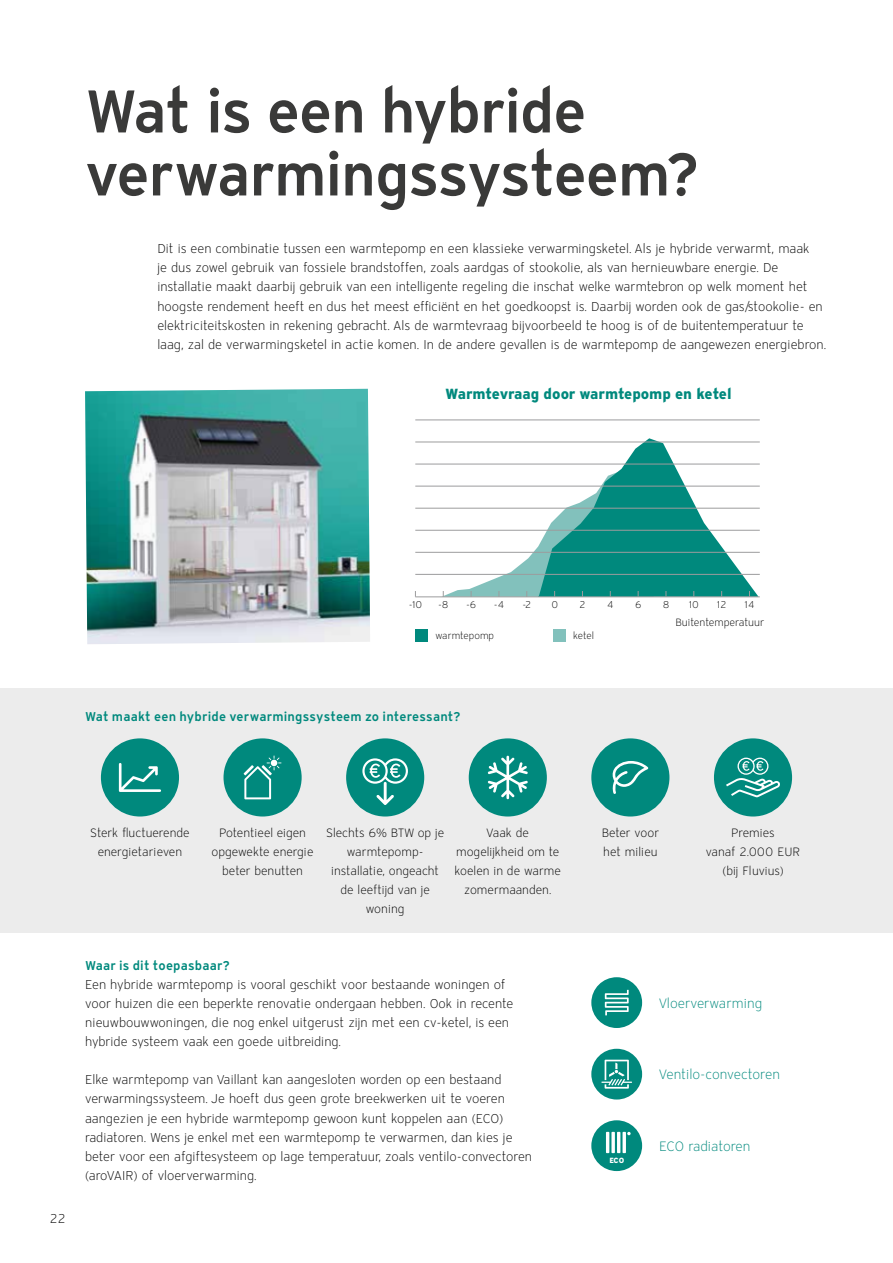
<style>
.page{position:relative;width:893px;height:1263px;background:#fff}
.page>*{position:absolute;margin:0;border:0;box-sizing:border-box;transform-origin:0 0}
.t1{font:600 60px/63px "Vaillant 16";letter-spacing:-.025em;color:#3a3a39}
.t2{font:800 14.7px "Vaillant 16";letter-spacing:-.01em;color:#00897d}
.t3{font:300 13.5px "Vaillant 16";letter-spacing:-.005em;color:#00897d}
.t4{font:300 12.75px/19.2px "Vaillant 16";color:#000}
.t5{font:600 12.75px "Vaillant 16";letter-spacing:.015em;color:#00897d}
.t6{font:300 12px/19.2px "Vaillant 16";letter-spacing:-.005em;color:#000;text-align:center}
.t7{font:300 10.5px "Vaillant 16";letter-spacing:-.01em;color:#000}
.t8{font:300 9.75px "Vaillant 16";letter-spacing:-.005em;color:#000}
.t9{font:800 7.5px "Vaillant 16";color:#fff}
</style>
<div class="page">
<div style="left:0;top:688px;width:892px;height:245px;background:#ececec"></div>
<img style="left:85px;top:389px;width:285px;height:255px">
<hr style="left:415px;top:420px;width:345px;height:1px;background:#9c9c9d">
<svg style="left:415px;top:438px;width:343px;height:159px"></svg>
<hr style="left:415px;top:464px;width:345px;height:1px;background:#9c9c9d">
<hr style="left:415px;top:508px;width:345px;height:1px;background:#9c9c9d">
<hr style="left:415px;top:552px;width:345px;height:1px;background:#9c9c9d">
<hr style="left:415px;top:442px;width:345px;height:1px;background:#9c9c9d">
<hr style="left:415px;top:486px;width:345px;height:1px;background:#9c9c9d">
<hr style="left:415px;top:530px;width:345px;height:1px;background:#9c9c9d">
<hr style="left:415px;top:574px;width:345px;height:1px;background:#9c9c9d">
<hr style="left:415px;top:597px;width:345px;height:1px;background:#9c9c9d">
<div style="left:415px;top:629px;width:13px;height:13px;background:#00897d"></div>
<div style="left:553px;top:629px;width:13px;height:13px;background:#82c1bc"></div>
<div style="left:101px;top:738px;width:78px;height:78px;background:#00897d;border-radius:50%"></div>
<svg style="left:119px;top:763px;width:42px;height:29px"></svg>
<div style="left:591px;top:977px;width:51px;height:51px;background:#00897d;border-radius:50%"></div>
<svg style="left:605px;top:990px;width:24px;height:25px"></svg>
<div style="left:591px;top:1049px;width:51px;height:50px;background:#00897d;border-radius:50%"></div>
<svg style="left:601px;top:1060px;width:31px;height:28px"></svg>
<div style="left:591px;top:1120px;width:51px;height:51px;background:#00897d;border-radius:50%"></div>
<hr style="left:606px;top:1132px;width:3px;height:21px;background:#fff">
<svg style="left:611px;top:1132px;width:4px;height:21px"></svg>
<hr style="left:617px;top:1132px;width:3px;height:21px;background:#fff">
<hr style="left:623px;top:1132px;width:3px;height:21px;background:#fff">
<svg style="left:627px;top:1132px;width:4px;height:3px"></svg>
<div style="left:346px;top:738px;width:78px;height:78px;background:#00897d;border-radius:50%"></div>
<svg style="left:362px;top:758px;width:46px;height:47px"></svg>
<div style="left:223px;top:738px;width:79px;height:78px;background:#00897d;border-radius:50%"></div>
<svg style="left:244px;top:755px;width:37px;height:44px"></svg>
<div style="left:469px;top:738px;width:78px;height:78px;background:#00897d;border-radius:50%"></div>
<svg style="left:488px;top:756px;width:40px;height:43px"></svg>
<div style="left:591px;top:738px;width:78px;height:78px;background:#00897d;border-radius:50%"></div>
<svg style="left:612px;top:761px;width:36px;height:33px"></svg>
<div style="left:714px;top:738px;width:78px;height:78px;background:#00897d;border-radius:50%"></div>
<svg style="left:726px;top:758px;width:54px;height:39px"></svg>
<h1 class="t1" style="left:85px;top:78px;width:616px">Wat is een hybride verwarmingssysteem?</h1>
<p class="t4" style="left:157px;top:239px;width:670px">Dit is een combinatie tussen een warmtepomp en een klassieke verwarmingsketel. Als je hybride verwarmt, maak<br>je dus zowel gebruik van fossiele brandstoffen, zoals aardgas of stookolie, als van hernieuwbare energie. De installatie maakt daarbij gebruik van een intelligente regeling die inschat welke warmtebron op welk moment het hoogste rendement heeft en dus het meest efficiënt en het goedkoopst is. Daarbij worden ook de gas/stookolie- en elektriciteitskosten in rekening gebracht. Als de warmtevraag bijvoorbeeld te hoog is of de buitentemperatuur te laag, zal de verwarmingsketel in actie komen. In de andere gevallen is de warmtepomp de aangewezen energiebron.</p>
<p class="t2" style="left:445px;top:384px;width:288px">Warmtevraag door warmtepomp en ketel</p>
<p class="t8" style="left:409px;top:598px;width:15px">-10</p>
<p class="t8" style="left:438px;top:598px;width:12px">-8</p>
<p class="t8" style="left:466px;top:598px;width:12px">-6</p>
<p class="t8" style="left:522px;top:598px;width:11px">-2</p>
<p class="t8" style="left:579px;top:598px;width:8px">2</p>
<p class="t8" style="left:635px;top:598px;width:8px">6</p>
<p class="t8" style="left:689px;top:598px;width:12px">10</p>
<p class="t8" style="left:494px;top:598px;width:12px">-4</p>
<p class="t8" style="left:551px;top:598px;width:8px">0</p>
<p class="t8" style="left:607px;top:598px;width:8px">4</p>
<p class="t8" style="left:663px;top:598px;width:8px">8</p>
<p class="t8" style="left:717px;top:598px;width:11px">12</p>
<p class="t8" style="left:745px;top:598px;width:11px">14</p>
<p class="t8" style="left:436px;top:630px;width:60px">warmtepomp</p>
<p class="t8" style="left:573px;top:630px;width:22px">ketel</p>
<p class="t7" style="left:675px;top:615px;width:90px">Buitentemperatuur</p>
<p class="t5" style="left:85px;top:708px;width:377px">Wat maakt een hybride verwarmingssysteem zo interessant?</p>
<p class="t4" style="left:50px;top:1209px;width:18px">22</p>
<p class="t6" style="left:90px;top:823px;width:101px">Sterk fluctuerende energietarieven</p>
<p class="t6" style="left:326px;top:823px;width:120px">Slechts 6% BTW op je warmtepomp&shy;installatie, ongeacht de leeftijd van je woning</p>
<p class="t6" style="left:602px;top:823px;width:59px;text-align:left">Beter voor het milieu</p>
<p class="t6" style="left:212px;top:823px;width:103px">Potentieel eigen opgewekte energie beter benutten</p>
<p class="t6" style="left:454px;top:823px;width:108px">Vaak de mogelijkheid om te koelen in de warme zomermaanden.</p>
<p class="t6" style="left:706px;top:823px;width:96px">Premies<br>vanaf 2.000 EUR (bij Fluvius)</p>
<p class="t5" style="left:85px;top:956px;width:146px">Waar is dit toepasbaar?</p>
<p class="t4" style="left:85px;top:974px;width:430px">Een hybride warmtepomp is vooral geschikt voor bestaande woningen of voor huizen die een beperkte renovatie ondergaan hebben. Ook in recente nieuwbouwwoningen, die nog enkel uitgerust zijn met een cv-ketel, is een hybride systeem vaak een goede uitbreiding.</p>
<p class="t4" style="left:85px;top:1070px;width:449px">Elke warmtepomp van Vaillant kan aangesloten worden op een bestaand verwarmingssysteem. Je hoeft dus geen grote breekwerken uit te voeren aangezien je een hybride warmtepomp gewoon kunt koppelen aan (ECO) radiatoren. Wens je enkel met een warmtepomp te verwarmen, dan kies je beter voor een afgiftesysteem op lage temperatuur, zoals ventilo-convectoren (aroVAIR) of vloerverwarming.</p>
<p class="t9" style="left:609px;top:1155px;width:16px">ECO</p>
<p class="t3" style="left:659px;top:994px;width:105px">Vloerverwarming</p>
<p class="t3" style="left:659px;top:1066px;width:122px">Ventilo-convectoren</p>
<p class="t3" style="left:659px;top:1138px;width:93px">ECO radiatoren</p>
</div>
